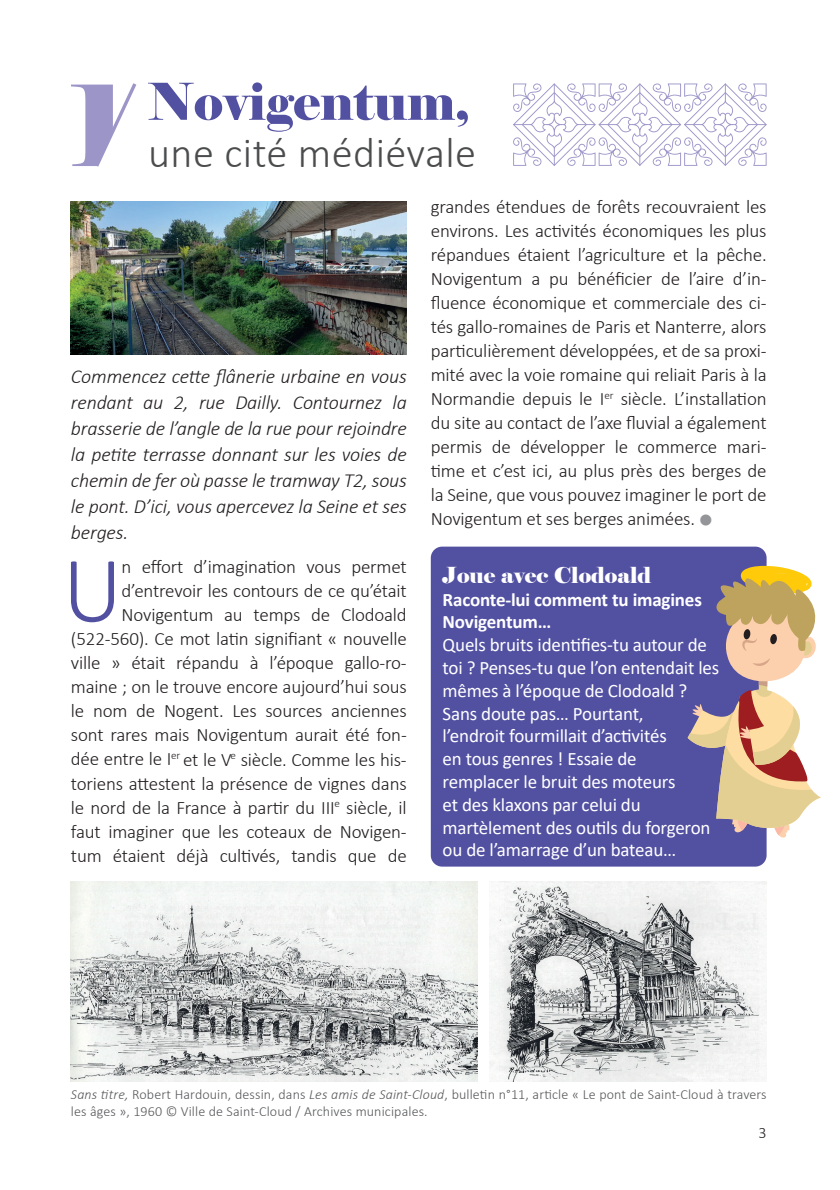
<style>
.page{position:relative;width:840px;height:1190px;background:#fff}
.page>*{position:absolute;margin:0;border:0;box-sizing:border-box;transform-origin:0 0}
.t1{font:300 94.6px "Calibri";color:#5250a1}
.t2{font:50.8px "Elephant";color:#5250a1}
.t3{font:300 42.4px "Calibri";letter-spacing:.01em;color:#4b4c4d}
.t4{font:22px "Elephant";color:#fff}
.t5{font:italic 300 20px/26px "Calibri";letter-spacing:-.01em;color:#231f20;text-align:justify}
.t6{font:300 19px/24px "Calibri";letter-spacing:-.01em;color:#231f20;text-align:right}
.t7{font:19px/22.8px "Calibri";letter-spacing:-.01em;color:#fff}
.t8{font:700 19px/22.8px "Calibri";letter-spacing:-.01em;color:#fff}
.t9{font:300 16px "Calibri";color:#231f20}
.t10{font:300 14px/16.8px "Calibri";letter-spacing:.01em;color:#57585a}
.s1{color:#939598}
.s2{font-style:italic}
</style>
<div class="page">
<div style="left:430px;top:547px;width:336px;height:320px;background:#5250a1;border-radius:11px"></div>
<img style="left:71px;top:882px;width:406px;height:199px">
<svg style="left:71px;top:83px;width:66px;height:84px"></svg>
<img style="left:71px;top:202px;width:335px;height:153px">
<img style="left:489px;top:882px;width:277px;height:199px">
<svg style="left:513px;top:83px;width:253px;height:83px"></svg>
<svg style="left:687px;top:566px;width:133px;height:273px"></svg>
<h2 class="t2" style="left:148px;top:70px;width:322px">Novigentum,</h2>
<h3 class="t3" style="left:148px;top:127px;width:329px">une cité médiévale</h3>
<p class="t5" style="left:71px;top:363px;width:337px">Commencez cette flânerie urbaine en vous rendant au 2, rue Dailly. Contournez la brasserie de l’angle de la rue pour rejoindre la petite terrasse donnant sur les voies de chemin de fer où passe le tramway T2, sous le pont. D’ici, vous apercevez la Seine et ses berges.</p>
<p class="t6" style="left:71px;top:555px;width:337px">n effort d’imagination vous permet d’entrevoir les contours de ce qu’était Novigentum au temps de Clodoald (522-560). Ce mot latin signifiant « nouvelle ville » était répandu à l’époque gallo-ro&shy;maine ; on le trouve encore aujourd’hui sous le nom de Nogent. Les sources anciennes sont rares mais Novigentum aurait été fon&shy;dée entre le I<sup>er</sup> et le V<sup>e</sup> siècle. Comme les his&shy;toriens attestent la présence de vignes dans le nord de la France à partir du III<sup>e</sup> siècle, il faut imaginer que les coteaux de Novigen&shy;tum étaient déjà cultivés, tandis que de</p>
<h1 class="t1" style="left:62px;top:531px;width:62px">U</h1>
<p class="t6" style="left:430px;top:195px;width:337px;text-align:justify">grandes étendues de forêts recouvraient les environs. Les activités économiques les plus répandues étaient l’agriculture et la pêche.<br>Novigentum a pu bénéficier de l’aire d’in&shy;fluence économique et commerciale des ci&shy;tés gallo-romaines de Paris et Nanterre, alors particulièrement développées, et de sa proxi&shy;mité avec la voie romaine qui reliait Paris à la Normandie depuis le I<sup>er</sup> siècle. L’installation du site au contact de l’axe fluvial a également permis de développer le commerce mari&shy;time et c’est ici, au plus près des berges de la Seine, que vous pouvez imaginer le port de Novigentum et ses berges animées. <span class="s1">●</span></p>
<p class="t4" style="left:442px;top:561px;width:210px">Joue avec Clodoald</p>
<p class="t8" style="left:442px;top:588px;width:261px">Raconte-lui comment tu imagines<br>Novigentum…</p>
<p class="t7" style="left:442px;top:633px;width:278px">Quels bruits identifies-tu autour de toi ? Penses-tu que l’on entendait les mêmes à l’époque de Clodoald ?<br>Sans doute pas… Pourtant,<br>l’endroit fourmillait d’activités<br>en tous genres ! Essaie de<br>remplacer le bruit des moteurs<br>et des klaxons par celui du martèlement des outils du forgeron ou de l’amarrage d’un bateau…</p>
<p class="t10" style="left:71px;top:1086px;width:697px"><span class="s2">Sans titre,</span> Robert Hardouin, dessin, dans <span class="s2">Les amis de Saint-Cloud</span>, bulletin n°11, article « Le pont de Saint-Cloud à travers les âges », 1960 © Ville de Saint-Cloud / Archives municipales.</p>
<p class="t9" style="left:758px;top:1122px;width:10px">3</p>
</div>
